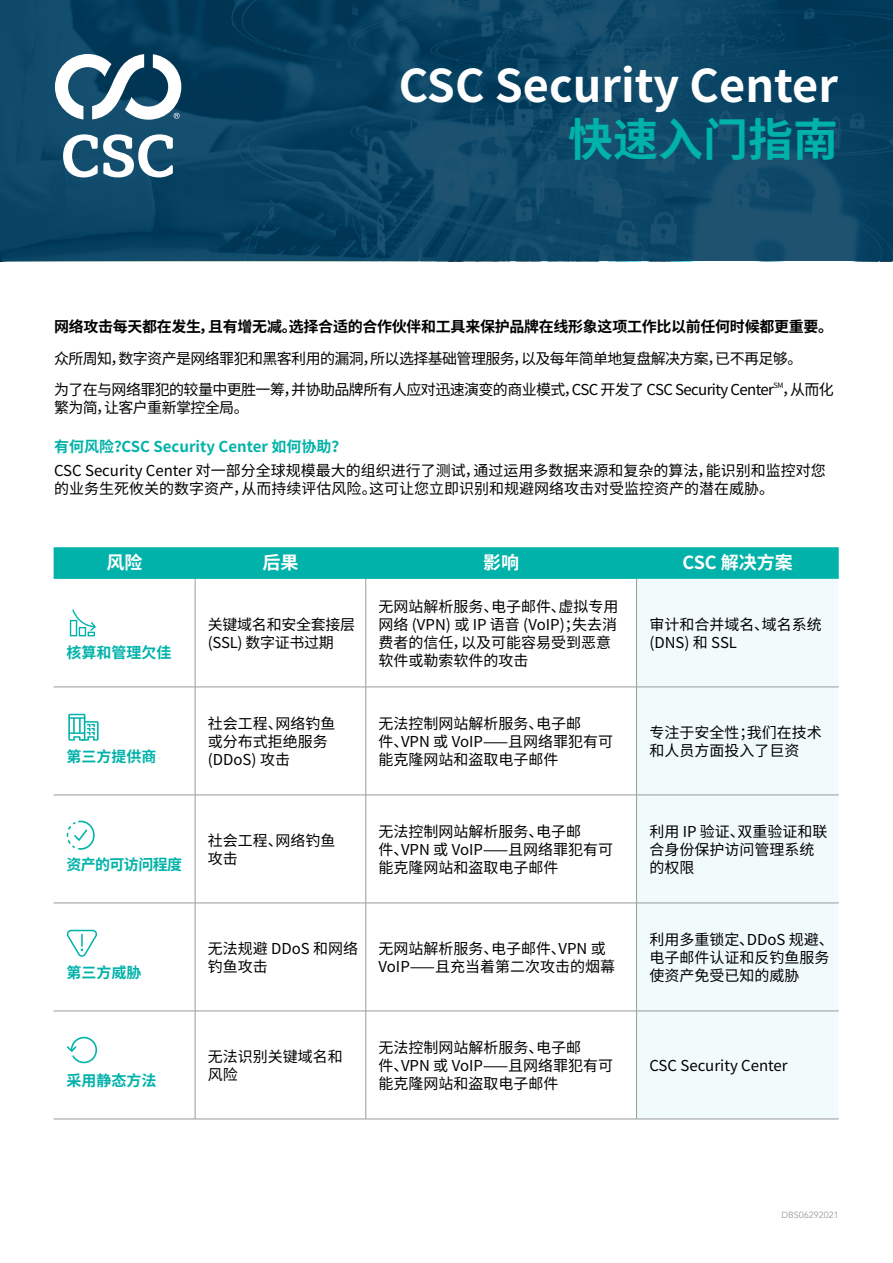
<style>
.page{position:relative;width:893px;height:1263px;background:#fff}
.page>*{position:absolute;margin:0;border:0;box-sizing:border-box;transform-origin:0 0}
.t1{font:700 45px "Noto Sans CJ Ksc";color:#fff}
.t2{font:700 45px "Noto Sans CJ Ksc";color:#00b2a9}
.t3{font:700 18px "Noto Sans CJ Ksc";color:#fff}
.t4{font:15px/18px "Noto Sans CJ Ksc";color:#000}
.t5{font:15px/31.5px "Noto Sans CJ Ksc";letter-spacing:-.04em;color:#000}
.t6{font:700 15px "Noto Sans CJ Ksc";letter-spacing:-.02em;color:#000}
.t7{font:700 15px "Noto Sans CJ Ksc";color:#00b2a9}
.t8{font:15px/18px "Noto Sans CJ Ksc";letter-spacing:-.02em;color:#000}
.t9{font:700 15px "Noto Sans CJ Ksc";letter-spacing:-.04em;color:#00b2a9}
.t10{font:9px "Avenir";color:#97999b}
.t11{font:7.35px "Noto Sans CJ Ksc";color:#000}
</style>
<div class="page">
<svg style="left:0;top:0;width:893px;height:261px;background:#0b4565"></svg>
<svg style="left:63px;top:134px;width:110px;height:43px"></svg>
<svg style="left:55px;top:54px;width:126px;height:66px"></svg>
<div style="left:54px;top:547px;width:785px;height:32px;background:#00b2a9"></div>
<div style="left:637px;top:579px;width:202px;height:540px;background:#f2fbfb"></div>
<hr style="left:637px;top:687px;width:202px;height:1px;background:#97999b">
<hr style="left:637px;top:795px;width:202px;height:1px;background:#97999b">
<hr style="left:637px;top:903px;width:202px;height:1px;background:#97999b">
<hr style="left:637px;top:1011px;width:202px;height:1px;background:#97999b">
<hr style="left:637px;top:1119px;width:202px;height:1px;background:#97999b">
<hr style="left:195px;top:579px;width:1px;height:108px;background:#97999b">
<hr style="left:365px;top:579px;width:1px;height:108px;background:#97999b">
<hr style="left:636px;top:579px;width:1px;height:108px;background:#97999b">
<hr style="left:54px;top:687px;width:141px;height:1px;background:#97999b">
<hr style="left:195px;top:687px;width:171px;height:1px;background:#97999b">
<hr style="left:195px;top:687px;width:1px;height:108px;background:#97999b">
<hr style="left:366px;top:687px;width:271px;height:1px;background:#97999b">
<hr style="left:365px;top:687px;width:1px;height:108px;background:#97999b">
<hr style="left:636px;top:687px;width:1px;height:108px;background:#97999b">
<hr style="left:54px;top:795px;width:141px;height:1px;background:#97999b">
<hr style="left:195px;top:795px;width:171px;height:1px;background:#97999b">
<hr style="left:195px;top:795px;width:1px;height:108px;background:#97999b">
<hr style="left:366px;top:795px;width:271px;height:1px;background:#97999b">
<hr style="left:365px;top:795px;width:1px;height:108px;background:#97999b">
<hr style="left:636px;top:795px;width:1px;height:108px;background:#97999b">
<hr style="left:54px;top:903px;width:141px;height:1px;background:#97999b">
<hr style="left:195px;top:903px;width:171px;height:1px;background:#97999b">
<hr style="left:195px;top:903px;width:1px;height:108px;background:#97999b">
<hr style="left:366px;top:903px;width:271px;height:1px;background:#97999b">
<hr style="left:365px;top:903px;width:1px;height:108px;background:#97999b">
<hr style="left:636px;top:903px;width:1px;height:108px;background:#97999b">
<hr style="left:54px;top:1011px;width:141px;height:1px;background:#97999b">
<hr style="left:195px;top:1011px;width:171px;height:1px;background:#97999b">
<hr style="left:195px;top:1011px;width:1px;height:108px;background:#97999b">
<hr style="left:366px;top:1011px;width:271px;height:1px;background:#97999b">
<hr style="left:365px;top:1011px;width:1px;height:108px;background:#97999b">
<hr style="left:636px;top:1011px;width:1px;height:108px;background:#97999b">
<hr style="left:54px;top:1119px;width:141px;height:1px;background:#97999b">
<hr style="left:195px;top:1119px;width:171px;height:1px;background:#97999b">
<hr style="left:366px;top:1119px;width:271px;height:1px;background:#97999b">
<svg style="left:70px;top:609px;width:26px;height:27px"></svg>
<svg style="left:68px;top:714px;width:31px;height:27px"></svg>
<svg style="left:67px;top:821px;width:28px;height:29px"></svg>
<svg style="left:67px;top:930px;width:30px;height:27px"></svg>
<svg style="left:67px;top:1037px;width:30px;height:26px"></svg>
<h1 class="t1" style="left:399px;top:60px;width:441px">CSC Security Center</h1>
<h1 class="t2" style="left:568px;top:114px;width:271px">快速入门指南</h1>
<p class="t6" style="left:54px;top:318px;width:781px">网络攻击每天都在发生，且有增无减。选择合适的合作伙伴和工具来保护品牌在线形象这项工作比以前任何时候都更重要。</p>
<p class="t5" style="left:54px;top:343px;width:750px">众所周知，数字资产是网络罪犯和黑客利用的漏洞，所以选择基础管理服务，以及每年简单地复盘解决方案，已不再足够。为了在与网络罪犯的较量中更胜一筹，并协助品牌所有人应对迅速演变的商业模式，CSC 开发了 CSC Security Center</p>
<p class="t11" style="left:773px;top:382px;width:12px">SM</p>
<p class="t4" style="left:782px;top:381px;width:53px">，从而化</p>
<p class="t5" style="left:54px;top:392px;width:196px">繁为简，让客户重新掌控全局。</p>
<p class="t7" style="left:54px;top:438px;width:294px">有何风险？CSC Security Center 如何协助？</p>
<p class="t4" style="left:54px;top:462px;width:773px">CSC Security Center 对一部分全球规模最大的组织进行了测试，通过运用多数据来源和复杂的算法，能识别和监控对您的业务生死攸关的数字资产，从而持续评估风险。这可让您立即识别和规避网络攻击对受监控资产的潜在威胁。</p>
<p class="t3" style="left:106px;top:552px;width:37px">风险</p>
<p class="t3" style="left:262px;top:552px;width:37px">后果</p>
<p class="t3" style="left:483px;top:552px;width:37px">影响</p>
<p class="t3" style="left:682px;top:552px;width:112px">CSC 解决方案</p>
<p class="t7" style="left:66px;top:644px;width:106px">核算和管理欠佳</p>
<p class="t7" style="left:66px;top:748px;width:91px">第三方提供商</p>
<p class="t9" style="left:66px;top:856px;width:117px">资产的可访问程度</p>
<p class="t7" style="left:66px;top:964px;width:76px">第三方威胁</p>
<p class="t7" style="left:66px;top:1072px;width:91px">采用静态方法</p>
<p class="t8" style="left:208px;top:616px;width:149px">关键域名和安全套接层(SSL) 数字证书过期</p>
<p class="t4" style="left:378px;top:598px;width:242px">无网站解析服务、电子邮件、虚拟专用网络 (VPN) 或 IP 语音 (VoIP)；失去消费者的信任，以及可能容易受到恶意软件或勒索软件的攻击</p>
<p class="t4" style="left:649px;top:616px;width:174px">审计和合并域名、域名系统(DNS) 和 SSL</p>
<p class="t4" style="left:208px;top:715px;width:129px">社会工程、网络钓鱼或分布式拒绝服务(DDoS) 攻击</p>
<p class="t4" style="left:378px;top:715px;width:236px">无法控制网站解析服务、电子邮<br>件、VPN 或 VoIP——且网络罪犯有可能克隆网站和盗取电子邮件</p>
<p class="t4" style="left:649px;top:724px;width:174px">专注于安全性；我们在技术和人员方面投入了巨资</p>
<p class="t4" style="left:208px;top:832px;width:129px">社会工程、网络钓鱼攻击</p>
<p class="t4" style="left:378px;top:823px;width:236px">无法控制网站解析服务、电子邮<br>件、VPN 或 VoIP——且网络罪犯有可能克隆网站和盗取电子邮件</p>
<p class="t4" style="left:649px;top:823px;width:180px">利用 IP 验证、双重验证和联合身份保护访问管理系统的权限</p>
<p class="t4" style="left:208px;top:940px;width:152px">无法规避 DDoS 和网络钓鱼攻击</p>
<p class="t4" style="left:378px;top:940px;width:238px">无网站解析服务、电子邮件、VPN 或<br>VoIP——且充当着第二次攻击的烟幕</p>
<p class="t4" style="left:649px;top:931px;width:186px">利用多重锁定、DDoS 规避、电子邮件认证和反钓鱼服务使资产免受已知的威胁</p>
<p class="t4" style="left:208px;top:1048px;width:136px">无法识别关键域名和风险</p>
<p class="t4" style="left:378px;top:1039px;width:236px">无法控制网站解析服务、电子邮<br>件、VPN 或 VoIP——且网络罪犯有可能克隆网站和盗取电子邮件</p>
<p class="t4" style="left:649px;top:1057px;width:140px">CSC Security Center</p>
<p class="t10" style="left:782px;top:1209px;width:59px">DBS06292021</p>
</div>
